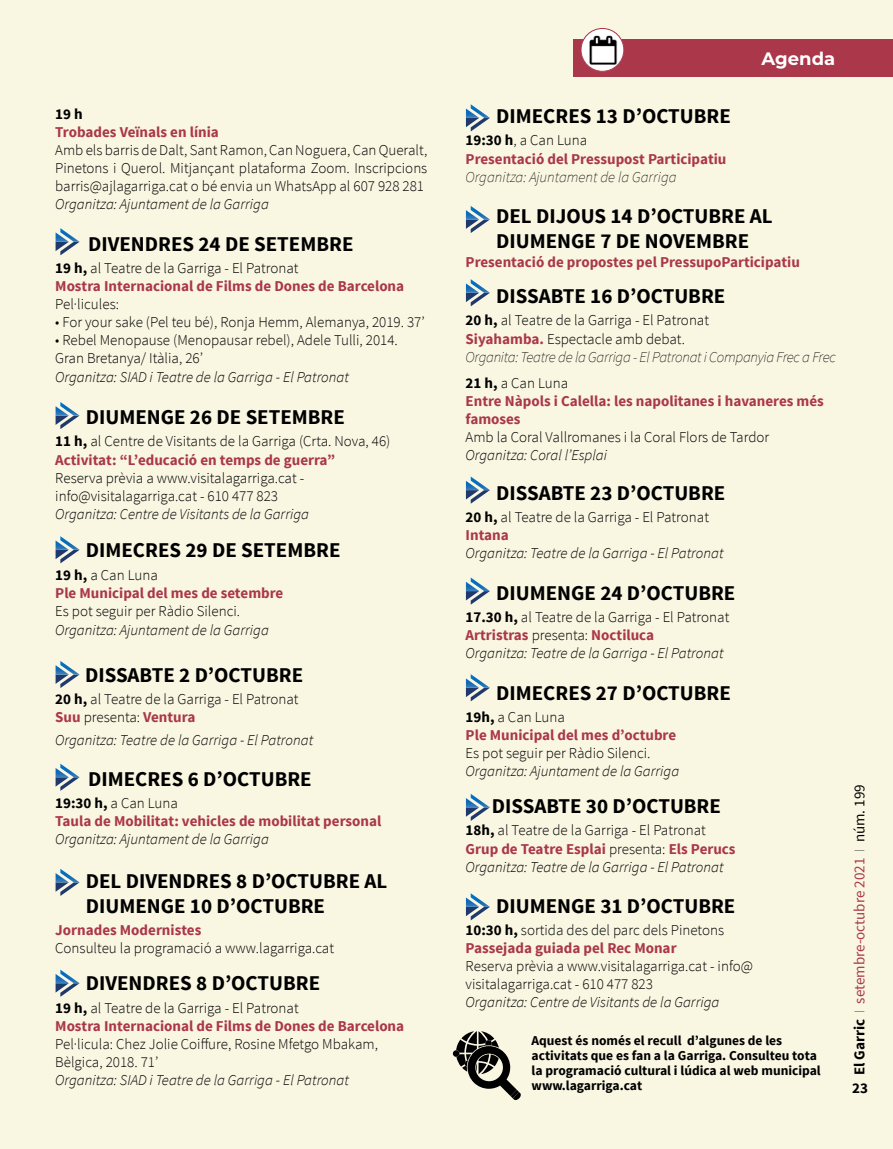
<style>
.page{position:relative;width:893px;height:1149px;background:#fff}
.page>*{position:absolute;margin:0;border:0;box-sizing:border-box;transform-origin:0 0}
.t1{font:700 21px/25.2px "Source Sans Pro";color:#000}
.t2{font:700 18px "Montserrat";color:#fff}
.t3{font:300 15px/18px "Source Sans Pro";color:#000}
.t4{font:700 15px/18px "Source Sans Pro";color:#aa374a}
.t5{font:italic 300 15px "Source Sans Pro";color:#000}
.t6{font:italic 200 15px/18px "Source Sans Pro";letter-spacing:-.02em;color:#000}
.t7{font:15px "Source Sans Pro";color:#aa374a}
.t8{font:italic 200 15px "Source Sans Pro";color:#000}
.t9{font:700 15px "Source Sans Pro";color:#000}
.t10{font:700 13.5px/15px "Source Sans Pro";color:#000}
.s1{color:#000}
.s2{font-weight:300;color:#000}
.s3{font-weight:700}
.s4{font-weight:700;color:#aa374a}
.s5{font-weight:700;font-style:normal}
.s6{font-weight:300;font-style:normal}
.s7{font-weight:700;font-style:normal;color:#aa374a}
.s8{font-style:italic}
.s9{font-weight:700;color:#000}
.s10{font-weight:200;color:#3b3c43}
</style>
<div class="page">
<div style="left:0;top:1px;width:893px;height:1147px;background:#f9f6e2"></div>
<div style="left:573px;top:39px;width:320px;height:38px;background:#aa374a"></div>
<svg style="left:581px;top:29px;width:43px;height:43px"></svg>
<svg style="left:453px;top:1031px;width:68px;height:68px"></svg>
<svg style="left:581px;top:28px;width:43px;height:43px"></svg>
<img style="left:581px;top:36px;width:43px;height:29px">
<div style="left:581px;top:28px;width:43px;height:44px;border:1px solid #aa374a;border-radius:50%"></div>
<svg style="left:56px;top:228px;width:24px;height:27px"></svg>
<svg style="left:56px;top:402px;width:24px;height:27px"></svg>
<svg style="left:56px;top:536px;width:24px;height:27px"></svg>
<svg style="left:56px;top:661px;width:24px;height:26px"></svg>
<svg style="left:466px;top:104px;width:24px;height:27px"></svg>
<svg style="left:466px;top:206px;width:24px;height:27px"></svg>
<svg style="left:466px;top:279px;width:24px;height:27px"></svg>
<svg style="left:466px;top:476px;width:24px;height:27px"></svg>
<svg style="left:466px;top:577px;width:24px;height:27px"></svg>
<svg style="left:466px;top:674px;width:24px;height:27px"></svg>
<svg style="left:56px;top:763px;width:24px;height:27px"></svg>
<svg style="left:56px;top:869px;width:24px;height:26px"></svg>
<svg style="left:466px;top:794px;width:24px;height:26px"></svg>
<svg style="left:466px;top:893px;width:24px;height:26px"></svg>
<svg style="left:56px;top:969px;width:24px;height:27px"></svg>
<p class="t9" style="left:55px;top:104px;width:29px">19 h</p>
<p class="t4" style="left:55px;top:123px;width:165px">Trobades Veïnals en línia</p>
<p class="t3" style="left:55px;top:141px;width:374px;text-align:justify">Amb els barris de Dalt, Sant Ramon, Can Noguera, Can Queralt, Pinetons i Querol. Mitjançant plataforma Zoom. Inscripcions barris@ajlagarriga.cat o bé envia un WhatsApp al 607 928 281</p>
<p class="t5" style="left:55px;top:195px;width:215px">Organitza: Ajuntament de la Garriga</p>
<h1 class="t1" style="left:88px;top:232px;width:267px">DIVENDRES 24 DE SETEMBRE</h1>
<p class="t4" style="left:55px;top:259px;width:350px"><span class="s1">19 h,</span> <span class="s2">al Teatre de la Garriga - El Patronat<br></span>Mostra Internacional de Films de Dones de Barcelona</p>
<p class="t3" style="left:55px;top:295px;width:65px">Pel·licules:</p>
<p class="t3" style="left:55px;top:313px;width:371px">• For your sake (Pel teu bé), Ronja Hemm, Alemanya, 2019. 37’</p>
<p class="t3" style="left:55px;top:331px;width:344px">• Rebel Menopause (Menopausar rebel), Adele Tulli, 2014.<br>Gran Bretanya/ Itàlia, 26’</p>
<p class="t5" style="left:55px;top:368px;width:295px">Organitza: SIAD i Teatre de la Garriga - El Patronat</p>
<h1 class="t1" style="left:86px;top:405px;width:261px">DIUMENGE 26 DE SETEMBRE</h1>
<p class="t3" style="left:55px;top:432px;width:337px"><span class="s3">11 h,</span> al Centre de Visitants de la Garriga (Crta. Nova, 46)<br><span class="s4">Activitat: “L’educació en temps de guerra”</span></p>
<p class="t3" style="left:55px;top:468px;width:250px">Reserva prèvia a www.visitalagarriga.cat - info@visitalagarriga.cat - 610 477 823</p>
<p class="t5" style="left:55px;top:505px;width:255px">Organitza: Centre de Visitants de la Garriga</p>
<h1 class="t1" style="left:86px;top:538px;width:256px">DIMECRES 29 DE SETEMBRE</h1>
<p class="t4" style="left:55px;top:566px;width:230px"><span class="s1">19 h,</span> <span class="s2">a Can Luna<br></span>Ple Municipal del mes de setembre</p>
<p class="t3" style="left:55px;top:601px;width:186px">Es pot seguir per Ràdio Silenci.</p>
<p class="t5" style="left:55px;top:620px;width:215px">Organitza: Ajuntament de la Garriga</p>
<h1 class="t1" style="left:85px;top:663px;width:220px">DISSABTE 2 D’OCTUBRE</h1>
<p class="t3" style="left:55px;top:690px;width:245px"><span class="s3">20 h,</span> al Teatre de la Garriga - El Patronat<br><span class="s4">Suu</span> presenta: <span class="s4">Ventura</span></p>
<p class="t5" style="left:55px;top:730px;width:259px">Organitza: Teatre de la Garriga - El Patronat</p>
<h1 class="t1" style="left:88px;top:767px;width:225px">DIMECRES 6 D’OCTUBRE</h1>
<p class="t4" style="left:55px;top:794px;width:328px"><span class="s1">19:30 h,</span> <span class="s2">a Can Luna<br></span>Taula de Mobilitat: vehicles de mobilitat personal</p>
<p class="t5" style="left:55px;top:830px;width:215px">Organitza: Ajuntament de la Garriga</p>
<h1 class="t1" style="left:86px;top:868px;width:303px">DEL DIVENDRES 8 D’OCTUBRE AL<br>DIUMENGE 10 D’OCTUBRE</h1>
<p class="t4" style="left:55px;top:921px;width:148px">Jornades Modernistes</p>
<p class="t3" style="left:55px;top:938px;width:280px">Consulteu la programació a www.lagarriga.cat</p>
<h1 class="t1" style="left:86px;top:971px;width:236px">DIVENDRES 8 D’OCTUBRE</h1>
<p class="t4" style="left:55px;top:998px;width:350px"><span class="s1">19 h,</span> <span class="s2">al Teatre de la Garriga - El Patronat<br></span>Mostra Internacional de Films de Dones de Barcelona</p>
<p class="t3" style="left:55px;top:1034px;width:324px">Pel·licula: Chez Jolie Coiffure, Rosine Mfetgo Mbakam,<br>Bèlgica, 2018. 71’</p>
<p class="t5" style="left:55px;top:1070px;width:295px">Organitza: SIAD i Teatre de la Garriga - El Patronat</p>
<p class="t2" style="left:761px;top:45px;width:75px">Agenda</p>
<h1 class="t1" style="left:496px;top:104px;width:236px">DIMECRES 13 D’OCTUBRE</h1>
<p class="t4" style="left:466px;top:132px;width:262px"><span class="s1">19:30 h</span><span class="s2">, a Can Luna<br></span>Presentació del Pressupost Participatiu</p>
<p class="t8" style="left:466px;top:167px;width:212px">Organitza: Ajuntament de la Garriga</p>
<h1 class="t1" style="left:496px;top:204px;width:278px">DEL DIJOUS 14 D’OCTUBRE AL<br>DIUMENGE 7 DE NOVEMBRE</h1>
<p class="t4" style="left:466px;top:254px;width:336px">Presentació de propostes pel PressupoParticipatiu</p>
<h1 class="t1" style="left:496px;top:284px;width:231px">DISSABTE 16 D’OCTUBRE</h1>
<p class="t6" style="left:466px;top:311px;width:372px"><span class="s5">20 h,</span> <span class="s6">al Teatre de la Garriga - El Patronat<br></span><span class="s7">Siyahamba.</span> <span class="s6">Espectacle amb debat.<br></span>Organita: Teatre de la Garriga - El Patronat i Companyia Frec a Frec</p>
<p class="t4" style="left:466px;top:374px;width:360px"><span class="s1">21 h,</span> <span class="s2">a Can Luna<br></span>Entre Nàpols i Calella: les napolitanes i havaneres més famoses</p>
<p class="t3" style="left:466px;top:428px;width:305px">Amb la Coral Vallromanes i la Coral Flors de Tardor</p>
<p class="t5" style="left:466px;top:446px;width:143px">Organitza: Coral l’Esplai</p>
<h1 class="t1" style="left:496px;top:481px;width:231px">DISSABTE 23 D’OCTUBRE</h1>
<p class="t3" style="left:466px;top:508px;width:245px"><span class="s3">20 h,</span> al Teatre de la Garriga - El Patronat<br><span class="s4">Intana</span></p>
<p class="t5" style="left:466px;top:544px;width:259px">Organitza: Teatre de la Garriga - El Patronat</p>
<h1 class="t1" style="left:496px;top:581px;width:241px">DIUMENGE 24 D’OCTUBRE</h1>
<p class="t3" style="left:466px;top:608px;width:265px"><span class="s3">17.30 h,</span> al Teatre de la Garriga - El Patronat<br><span class="s4">Artristras</span> presenta: <span class="s4">Noctiluca<br></span><span class="s8">Organitza: Teatre de la Garriga - El Patronat</span></p>
<h1 class="t1" style="left:496px;top:680px;width:236px">DIMECRES 27 D’OCTUBRE</h1>
<p class="t4" style="left:466px;top:708px;width:212px"><span class="s1">19h,</span> <span class="s2">a Can Luna<br></span>Ple Municipal del mes d’octubre</p>
<p class="t3" style="left:466px;top:743px;width:186px">Es pot seguir per Ràdio Silenci.</p>
<p class="t5" style="left:466px;top:761px;width:215px">Organitza: Ajuntament de la Garriga</p>
<h1 class="t1" style="left:492px;top:794px;width:231px">DISSABTE 30 D’OCTUBRE</h1>
<p class="t3" style="left:466px;top:821px;width:271px"><span class="s3">18h,</span> al Teatre de la Garriga - El Patronat<br><span class="s4">Grup de Teatre Esplai</span> presenta: <span class="s4">Els Perucs<br></span><span class="s8">Organitza: Teatre de la Garriga - El Patronat</span></p>
<h1 class="t1" style="left:496px;top:893px;width:241px">DIUMENGE 31 D’OCTUBRE</h1>
<p class="t3" style="left:466px;top:921px;width:260px"><span class="s3">10:30 h,</span> sortida des del parc dels Pinetons<br><span class="s4">Passejada guiada pel Rec Monar</span></p>
<p class="t3" style="left:466px;top:957px;width:289px">Reserva prèvia a www.visitalagarriga.cat - info@ visitalagarriga.cat - 610 477 823</p>
<p class="t5" style="left:466px;top:992px;width:255px">Organitza: Centre de Visitants de la Garriga</p>
<p class="t10" style="left:531px;top:1033px;width:291px">Aquest és només el recull d’algunes de les activitats que es fan a la Garriga. Consulteu tota la programació cultural i lúdica al web municipal www.lagarriga.cat</p>
<p class="t7" style="left:850px;top:1074px;width:292px;rotate:-90deg"><span class="s9">El Garric</span> <span class="s10">I</span> setembre-octubre 2021 <span class="s10">I</span> <span class="s1">núm. 199</span></p>
<p class="t9" style="left:852px;top:1078px;width:17px">23</p>
</div>
